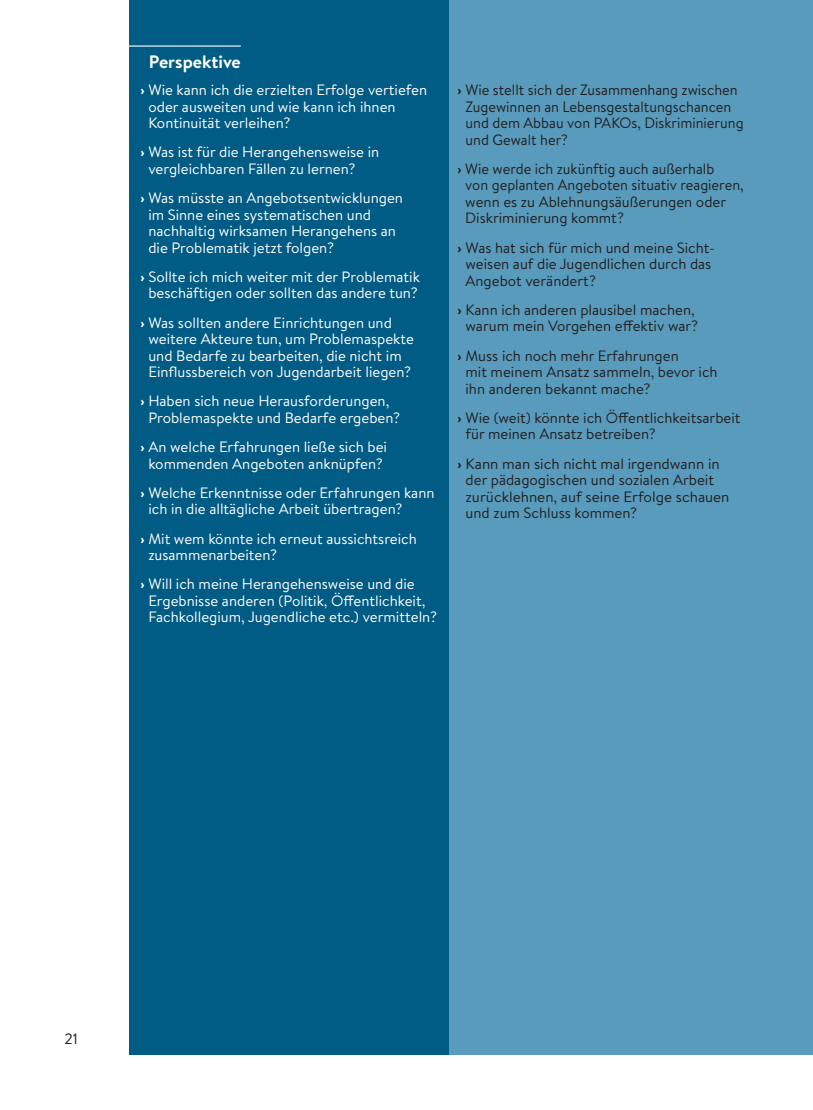
<style>
.page{position:relative;width:813px;height:1110px;background:#fff}
.page>*{position:absolute;margin:0;border:0;box-sizing:border-box;transform-origin:0 0}
.t1{font:700 18px "Brandon Text";color:#fff}
.t2{font:15px/16.5px "Brandon Text";color:#fff}
.t3{font:15px/16.5px "Brandon Text";color:#231f20}
.s1{font-weight:700}
</style>
<div class="page">
<div style="left:449px;top:0;width:363px;height:1054px;background:#599bbc"></div>
<div style="left:130px;top:0;width:319px;height:1054px;background:#005b85"></div>
<hr style="left:128px;top:45px;width:113px;height:2px;background:#fff">
<p class="t1" style="left:149px;top:49px;width:93px">Perspektive</p>
<p class="t2" style="left:148px;top:81px;width:280px;text-indent:-8px"><span class="s1">›</span> Wie kann ich die erzielten Erfolge vertiefen oder ausweiten und wie kann ich ihnen<br>Kontinuität verleihen?</p>
<p class="t2" style="left:148px;top:143px;width:232px;text-indent:-8px"><span class="s1">›</span> Was ist für die Herangehensweise in vergleichbaren Fällen zu lernen?</p>
<p class="t2" style="left:148px;top:189px;width:256px;text-indent:-8px"><span class="s1">›</span> Was müsste an Angebotsentwicklungen im Sinne eines systematischen und nachhaltig wirksamen Herangehens an die Problematik jetzt folgen?</p>
<p class="t2" style="left:140px;top:268px;width:281px;text-align:center"><span class="s1">›</span> Sollte ich mich weiter mit der Problematik beschäftigen oder sollten das andere tun?</p>
<p class="t2" style="left:148px;top:314px;width:267px;text-indent:-8px"><span class="s1">›</span> Was sollten andere Einrichtungen und weitere Akteure tun, um Problemaspekte und Bedarfe zu bearbeiten, die nicht im Einflussbereich von Jugendarbeit liegen?</p>
<p class="t2" style="left:148px;top:392px;width:253px;text-indent:-8px"><span class="s1">›</span> Haben sich neue Herausforderungen,<br>Problemaspekte und Bedarfe ergeben?</p>
<p class="t2" style="left:140px;top:438px;width:248px;text-align:center"><span class="s1">›</span> An welche Erfahrungen ließe sich bei kommenden Angeboten anknüpfen?</p>
<p class="t2" style="left:148px;top:484px;width:287px;text-indent:-8px"><span class="s1">›</span> Welche Erkenntnisse oder Erfahrungen kann ich in die alltägliche Arbeit übertragen?</p>
<p class="t2" style="left:148px;top:530px;width:270px;text-indent:-8px"><span class="s1">›</span> Mit wem könnte ich erneut aussichtsreich zusammenarbeiten?</p>
<p class="t2" style="left:148px;top:575px;width:290px;text-indent:-8px"><span class="s1">›</span> Will ich meine Herangehensweise und die<br>Ergebnisse anderen (Politik, Öffentlichkeit,<br>Fachkollegium, Jugendliche etc.) vermitteln?</p>
<p class="t3" style="left:465px;top:81px;width:279px;text-indent:-8px"><span class="s1">›</span> Wie stellt sich der Zusammenhang zwischen Zugewinnen an Lebensgestaltungschancen und dem Abbau von PAKOs, Diskriminierung und Gewalt her?</p>
<p class="t3" style="left:465px;top:160px;width:280px;text-indent:-8px"><span class="s1">›</span> Wie werde ich zukünftig auch außerhalb<br>von geplanten Angeboten situativ reagieren, wenn es zu Ablehnungsäußerungen oder Diskriminierung kommt?</p>
<p class="t3" style="left:465px;top:239px;width:249px;text-align:justify;text-indent:-8px"><span class="s1">›</span> Was hat sich für mich und meine Sicht&shy;weisen auf die Jugendlichen durch das Angebot verändert?</p>
<p class="t3" style="left:457px;top:301px;width:242px;text-align:center"><span class="s1">›</span> Kann ich anderen plausibel machen, warum mein Vorgehen effektiv war?</p>
<p class="t3" style="left:465px;top:347px;width:253px;text-indent:-8px"><span class="s1">›</span> Muss ich noch mehr Erfahrungen<br>mit meinem Ansatz sammeln, bevor ich ihn anderen bekannt mache?</p>
<p class="t3" style="left:465px;top:409px;width:276px;text-indent:-8px"><span class="s1">›</span> Wie (weit) könnte ich Öffentlichkeitsarbeit für meinen Ansatz betreiben?</p>
<p class="t3" style="left:465px;top:455px;width:265px;text-indent:-8px"><span class="s1">›</span> Kann man sich nicht mal irgendwann in der pädagogischen und sozialen Arbeit zurücklehnen, auf seine Erfolge schauen und zum Schluss kommen?</p>
<p class="t3" style="left:65px;top:1030px;width:15px">21</p>
</div>
